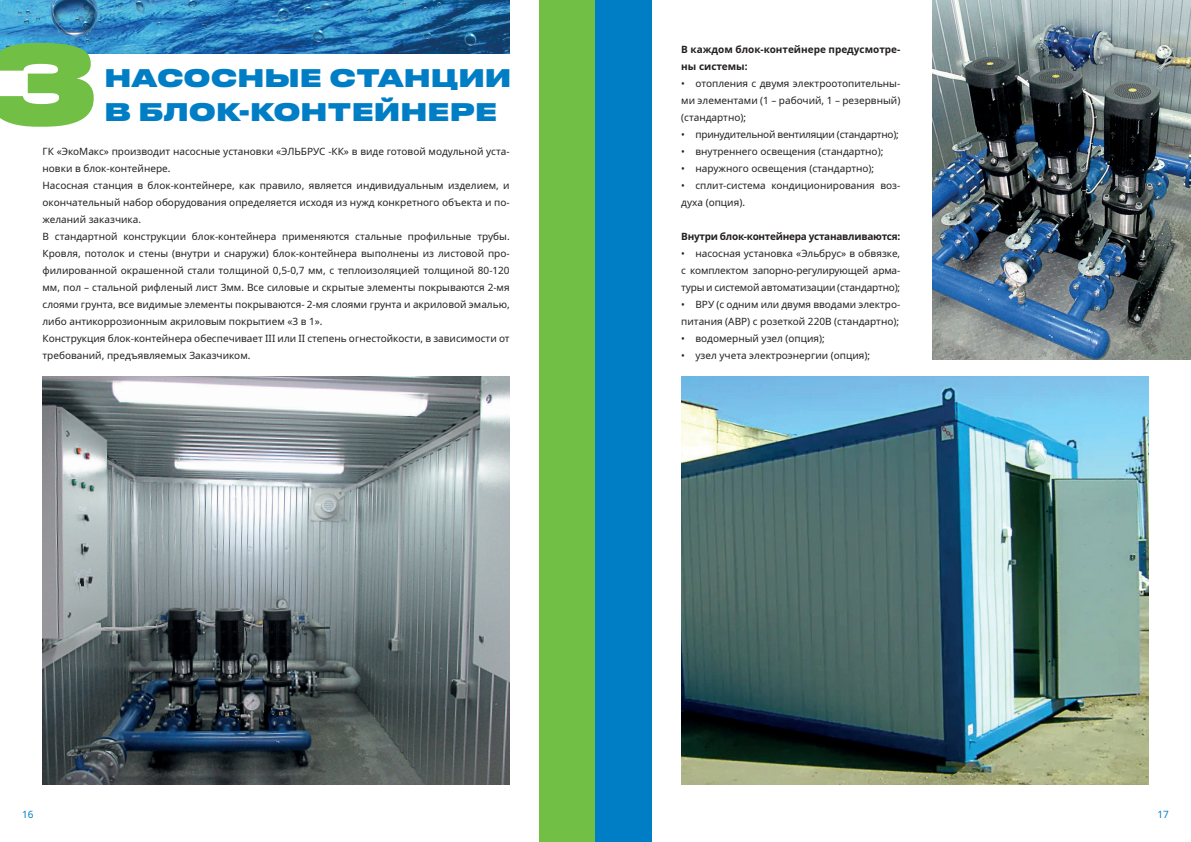
<style>
.page{position:relative;width:1191px;height:842px;background:#fff}
.page>*{position:absolute;margin:0;border:0;box-sizing:border-box;transform-origin:0 0}
.t1{font:24px/34px "Druk Text Wide Cyr Super";color:#007ec5}
.t2{font:10px/17px "Noto Sans";color:#231f20}
.t3{font:700 10px/17px "Noto Sans";letter-spacing:-.01em;color:#231f20}
.t4{font:10px "Noto Sans";letter-spacing:-.025em;color:#231f20}
.t5{font:10px "Noto Sans";color:#007ec5}
</style>
<div class="page">
<div style="left:539px;top:0;width:56px;height:842px;background:#71bf44"></div>
<div style="left:595px;top:0;width:57px;height:842px;background:#007ec5"></div>
<img style="left:0;top:0;width:510px;height:53px">
<svg style="left:0;top:43px;width:94px;height:84px"></svg>
<img style="left:43px;top:376px;width:467px;height:408px">
<img style="left:932px;top:0;width:259px;height:359px">
<img style="left:681px;top:376px;width:467px;height:408px">
<h1 class="t1" style="left:105px;top:59px;width:408px">НАСОСНЫЕ СТАНЦИИ<br>В БЛОК-КОНТЕЙНЕРЕ</h1>
<p class="t2" style="left:43px;top:143px;width:469px">ГК «ЭкоМакс» производит насосные установки «ЭЛЬБРУС -КК» в виде готовой модульной уста&shy;новки в блок-контейнере.<br>Насосная станция в блок-контейнере, как правило, является индивидуальным изделием, и окончательный набор оборудования определяется исходя из нужд конкретного объекта и по&shy;желаний заказчика.<br>В стандартной конструкции блок-контейнера применяются стальные профильные трубы.<br>Кровля, потолок и стены (внутри и снаружи) блок-контейнера выполнены из листовой про&shy;филированной окрашенной стали толщиной 0,5-0,7 мм, с теплоизоляцией толщиной 80-120 мм, пол – стальной рифленый лист 3мм. Все силовые и скрытые элементы покрываются 2-мя слоями грунта, все видимые элементы покрываются- 2-мя слоями грунта и акриловой эмалью, либо антикоррозионным акриловым покрытием «3 в 1».<br>Конструкция блок-контейнера обеспечивает III или II степень огнестойкости, в зависимости от требований, предъявляемых Заказчиком.</p>
<p class="t3" style="left:681px;top:41px;width:220px">В каждом блок-контейнере предусмотре&shy;ны системы:</p>
<p class="t2" style="left:681px;top:75px;width:220px;text-align:justify">• отопления с двумя электроотопительны&shy;ми элементами (1 – рабочий, 1 – резервный) (стандартно);</p>
<p class="t4" style="left:681px;top:127px;width:219px">• принудительной вентиляции (стандартно);</p>
<p class="t2" style="left:681px;top:143px;width:204px">• внутреннего освещения (стандартно);</p>
<p class="t2" style="left:681px;top:160px;width:194px">• наружного освещения (стандартно);</p>
<p class="t2" style="left:681px;top:177px;width:220px">• сплит-система кондиционирования воз&shy;духа (опция).</p>
<p class="t3" style="left:681px;top:228px;width:220px">Внутри блок-контейнера устанавливаются:</p>
<p class="t2" style="left:681px;top:245px;width:220px;text-align:justify">• насосная установка «Эльбрус» в обвязке, с комплектом запорно-регулирующей арма&shy;туры и системой автоматизации (стандартно);</p>
<p class="t2" style="left:681px;top:296px;width:220px">• ВРУ (с одним или двумя вводами электро&shy;питания (АВР) с розеткой 220В (стандартно);</p>
<p class="t2" style="left:681px;top:330px;width:145px">• водомерный узел (опция);</p>
<p class="t2" style="left:681px;top:347px;width:190px">• узел учета электроэнергии (опция);</p>
<p class="t5" style="left:22px;top:808px;width:13px">16</p>
<p class="t5" style="left:1157px;top:808px;width:13px">17</p>
</div>
